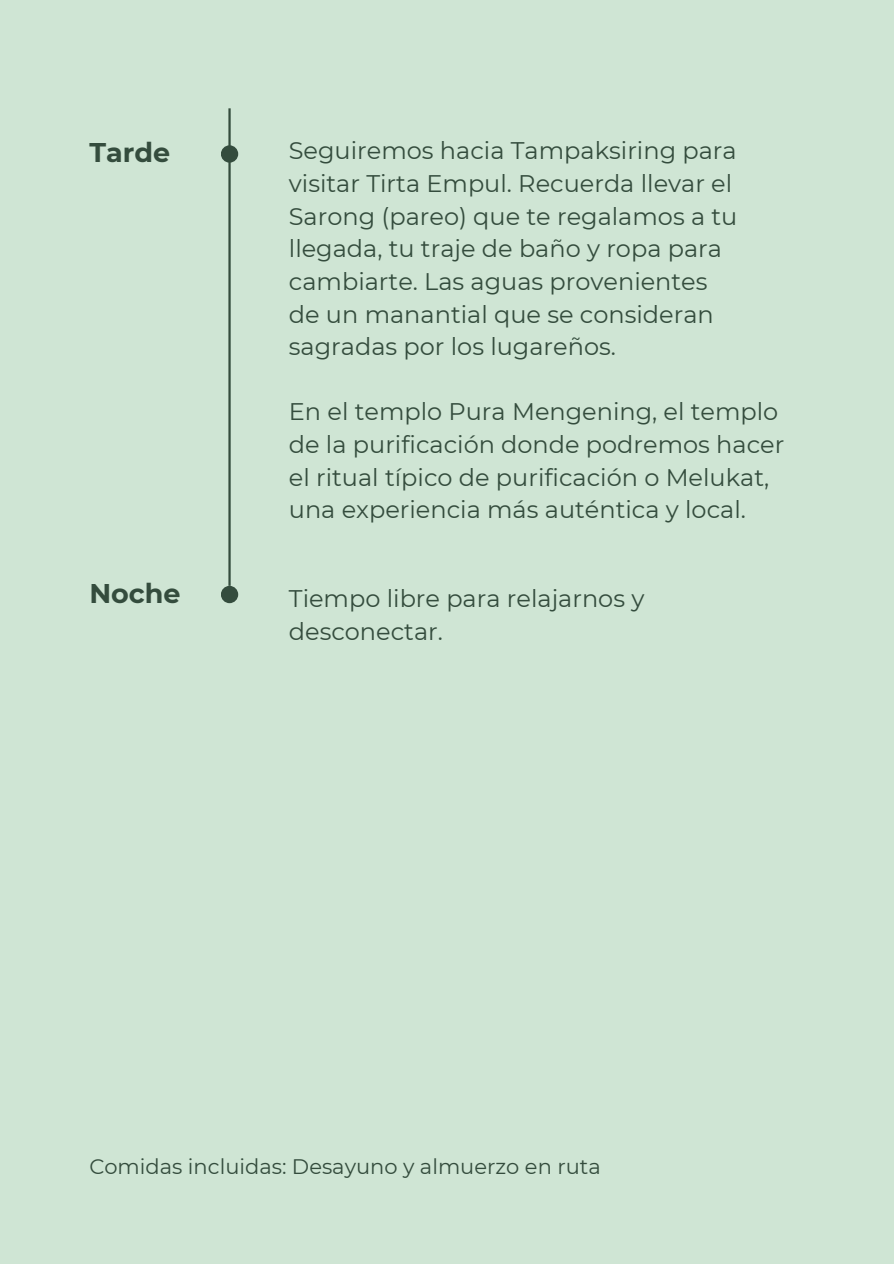
<style>
.page{position:relative;width:894px;height:1264px;background:#fff}
.page>*{position:absolute;margin:0;border:0;box-sizing:border-box;transform-origin:0 0}
.t1{font:700 27px "Montserrat";color:#344c3d}
.t2{font:24px/32.7px "Montserrat";color:#344c3d}
.t3{font:21px "Montserrat";color:#344c3d}
</style>
<div class="page">
<div style="left:0;top:0;width:893px;height:1263px;background:#cfe5d4"></div>
<div style="left:221px;top:145px;width:17px;height:18px;background:#344c3d;border-radius:50%"></div>
<div style="left:221px;top:586px;width:17px;height:17px;background:#344c3d;border-radius:50%"></div>
<hr style="left:228px;top:108px;width:2px;height:478px;background:#344c3d">
<p class="t1" style="left:89px;top:133px;width:82px">Tarde</p>
<p class="t1" style="left:89px;top:574px;width:93px">Noche</p>
<p class="t2" style="left:289px;top:134px;width:450px">Seguiremos hacia Tampaksiring para visitar Tirta Empul. Recuerda llevar el Sarong (pareo) que te regalamos a tu llegada, tu traje de baño y ropa para cambiarte. Las aguas provenientes de un manantial que se consideran sagradas por los lugareños.</p>
<p class="t2" style="left:289px;top:395px;width:497px">En el templo Pura Mengening, el templo de la purificación donde podremos hacer el ritual típico de purificación o Melukat, una experiencia más auténtica y local.</p>
<p class="t2" style="left:289px;top:581px;width:357px">Tiempo libre para relajarnos y desconectar.</p>
<p class="t3" style="left:89px;top:1152px;width:513px">Comidas incluidas: Desayuno y almuerzo en ruta</p>
</div>
